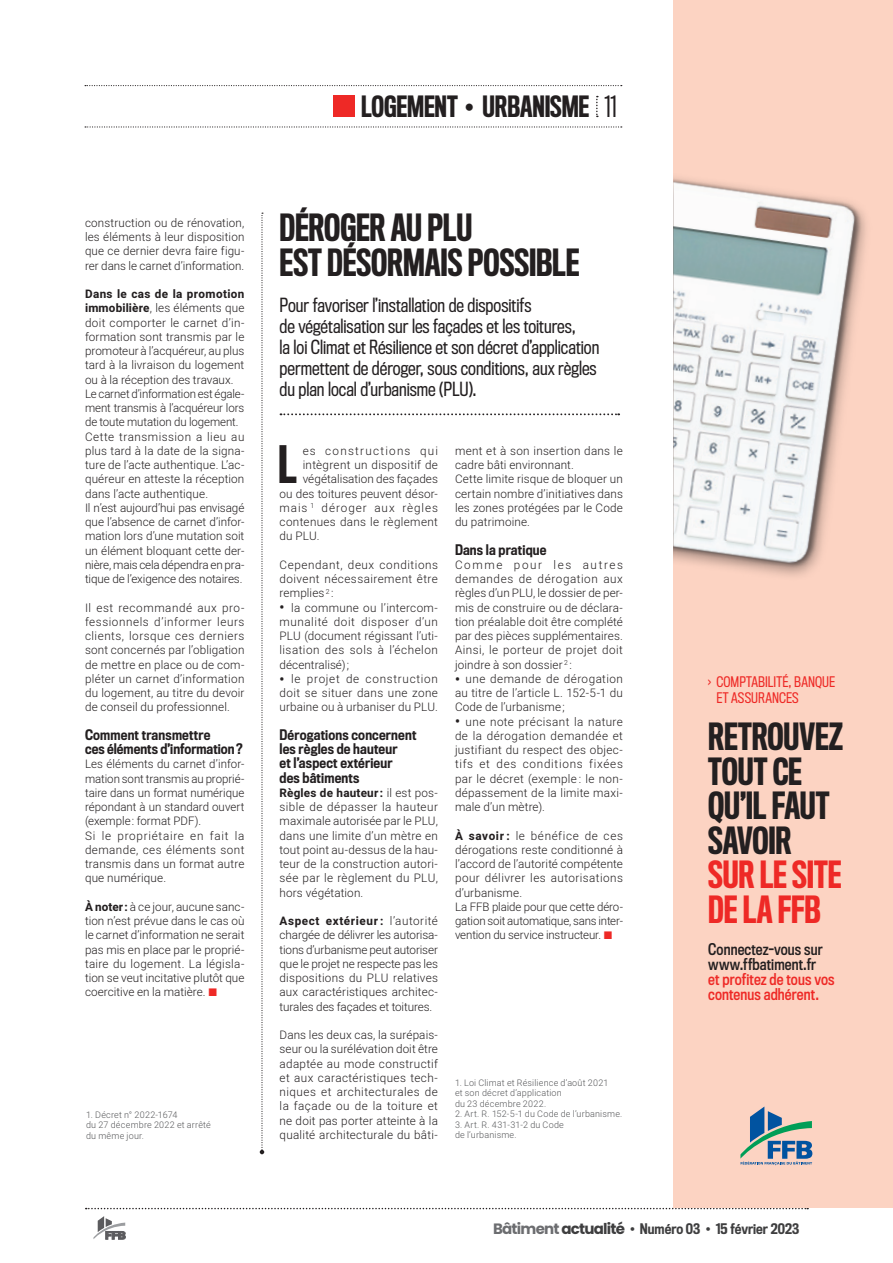
<style>
.page{position:relative;width:893px;height:1263px;background:#fff}
.page>*{position:absolute;margin:0;border:0;box-sizing:border-box;transform-origin:0 0}
.TEXTE_lettrine__arti{font:500 47.4px "Titling Gothic FB Comp";color:#231f20}
.EXERGUE_1__article{font:500 34.5px/34.5px "Titling Gothic FB Comp";letter-spacing:-.005em;color:#231f20}
.TITRE_3__article{font:500 34.5px/34.5px "Titling Gothic FB Comp";letter-spacing:-.005em;color:#231f20}
.TITRE_droite__header{font:500 27px "Titling Gothic FB Comp";letter-spacing:-.005em;color:#231f20}
.CHAPO__article{font:18px/21px "Titling Gothic FB Cond";color:#231f20}
.EXERGUE_1__article-2{font:15px/15px "Titling Gothic FB Cond Standard";letter-spacing:.01em;color:#ee2926}
.INTERTITRE_3__articl{font:500 13.5px/14.2px "Titling Gothic FB Cond";letter-spacing:.015em;color:#231f20}
.t1{font:500 13.5px "Titling Gothic FB Cond";color:#3e3e3f}
.EXERGUE_1__article-3{font:13.5px/16.5px "Titling Gothic FB Cond";letter-spacing:.01em;color:#ee2926}
.TEXTE__article{font:300 11.7px/14.2px "Heebo";letter-spacing:.01em;color:#231f20;text-align:justify}
.TEXTE_lettrine__arti-2{font:300 11.7px "Heebo";letter-spacing:.025em;color:#231f20}
.TEXTE__article-2{font:300 11.7px/14.2px "Heebo";letter-spacing:.035em;color:#231f20}
.TEXTE_lettrine__arti-3{font:300 11.7px "Heebo";letter-spacing:.005em;color:#231f20}
.TEXTE_lettrine__arti-4{font:300 11.7px "Heebo";letter-spacing:.08em;color:#231f20}
.TEXTE_lettrine__arti-5{font:300 11.7px "Heebo";letter-spacing:.105em;color:#231f20}
.NOTES__articles{font:300 9px/10.5px "Heebo";letter-spacing:.02em;color:#57585a}
.s1{font-weight:400}
.s2{font-weight:700}
.s3{font-weight:700;font-size:13.5px}
.s4{color:#ee2926}
.s5{color:#231f20}
.s6{font-family:"Poppins";font-weight:700;font-size:15px;color:#6c6d70}
.s7{font-family:"Poppins";font-weight:700;font-size:15px}
.s8{font-family:"Poppins";font-weight:400;font-size:15px}
</style>
<div class="page">
<svg style="left:86px;top:1208px;width:722px;height:1px"></svg>
<svg style="left:93px;top:1216px;width:33px;height:23px"></svg>
<svg style="left:85px;top:126px;width:537px;height:2px"></svg>
<svg style="left:85px;top:85px;width:537px;height:1px"></svg>
<div style="left:333px;top:96px;width:21px;height:21px;background:#ee2926"></div>
<svg style="left:596px;top:96px;width:2px;height:21px"></svg>
<svg style="left:260px;top:213px;width:4px;height:941px"></svg>
<svg style="left:280px;top:413px;width:339px;height:2px"></svg>
<div style="left:673px;top:0;width:220px;height:1208px;background:#fcd3c2"></div>
<img style="left:673px;top:177px;width:193px;height:399px">
<svg style="left:740px;top:1106px;width:72px;height:59px"></svg>
<p class="TITRE_droite__header" style="left:361px;top:91px;width:257px">LOGEMENT • URBANISME <span class="s1">11</span></p>
<p class="TEXTE__article" style="left:85px;top:215px;width:161px">construction ou de rénovation, les éléments à leur disposition que ce dernier devra faire figu&shy;rer dans le carnet d’information.</p>
<p class="TEXTE__article" style="left:85px;top:287px;width:161px"><span class="s2">Dans le cas de la promotion immobilière</span>, les éléments que doit comporter le carnet d’in&shy;formation sont transmis par le promoteur à l’acquéreur, au plus tard à la livraison du logement ou à la réception des travaux.</p>
<p class="TEXTE__article" style="left:85px;top:386px;width:161px">Le carnet d’information est égale&shy;ment transmis à l’acquéreur lors de toute mutation du logement.</p>
<p class="TEXTE__article" style="left:85px;top:429px;width:161px">Cette transmission a lieu au plus tard à la date de la signa&shy;ture de l’acte authentique. L’ac&shy;quéreur en atteste la réception dans l’acte authentique.</p>
<p class="TEXTE__article" style="left:85px;top:500px;width:161px">Il n’est aujourd’hui pas envisagé que l’absence de carnet d’infor&shy;mation lors d’une mutation soit un élément bloquant cette der&shy;nière, mais cela dépendra en pra&shy;tique de l’exigence des notaires.</p>
<p class="TEXTE__article" style="left:85px;top:600px;width:161px">Il est recommandé aux pro&shy;fessionnels d’informer leurs clients, lorsque ces derniers sont concernés par l’obligation de mettre en place ou de com&shy;pléter un carnet d’information du logement, au titre du devoir de conseil du professionnel.</p>
<p class="INTERTITRE_3__articl" style="left:85px;top:728px;width:159px">Comment transmettre<br>ces éléments d’information?</p>
<p class="TEXTE__article" style="left:85px;top:757px;width:161px">Les éléments du carnet d’infor&shy;mation sont transmis au proprié&shy;taire dans un format numérique répondant à un standard ouvert (exemple: format PDF).</p>
<p class="TEXTE__article" style="left:85px;top:828px;width:161px">Si le propriétaire en fait la demande, ces éléments sont transmis dans un format autre que numérique.</p>
<p class="TEXTE__article" style="left:85px;top:899px;width:161px"><span class="s2">À noter:</span> à ce jour, aucune sanc&shy;tion n’est prévue dans le cas où le carnet d’information ne serait pas mis en place par le proprié&shy;taire du logement. La législa&shy;tion se veut incitative plutôt que coercitive en la matière.</p>
<p class="NOTES__articles" style="left:86px;top:1109px;width:126px">1. Décret n° 2022-1674<br>du 27 décembre 2022 et arrêté du même jour.</p>
<p class="TITRE_3__article" style="left:280px;top:211px;width:301px">DÉROGER AU PLU<br>EST DÉSORMAIS POSSIBLE</p>
<p class="CHAPO__article" style="left:280px;top:295px;width:321px">Pour favoriser l’installation de dispositifs<br>de végétalisation sur les façades et les toitures,<br>la loi Climat et Résilience et son décret d’application permettent de déroger, sous conditions, aux règles du plan local d’urbanisme (PLU).</p>
<p class="TEXTE_lettrine__arti" style="left:278px;top:438px;width:20px">L</p>
<p class="TEXTE_lettrine__arti-5" style="left:303px;top:443px;width:137px">es constructions qui</p>
<p class="TEXTE_lettrine__arti-2" style="left:303px;top:457px;width:137px">intègrent un dispositif de</p>
<p class="TEXTE_lettrine__arti-3" style="left:303px;top:471px;width:137px">végétalisation des façades</p>
<p class="TEXTE_lettrine__arti-2" style="left:280px;top:485px;width:160px">ou des toitures peuvent désor-</p>
<p class="TEXTE_lettrine__arti-4" style="left:280px;top:500px;width:160px">mais <sup>1</sup> déroger aux règles</p>
<p class="TEXTE_lettrine__arti-2" style="left:280px;top:514px;width:160px">contenues dans le règlement</p>
<p class="TEXTE_lettrine__arti-2" style="left:280px;top:528px;width:42px">du PLU.</p>
<p class="TEXTE__article" style="left:280px;top:557px;width:160px">Cependant, deux conditions doivent nécessairement être remplies <sup>2</sup> :</p>
<p class="TEXTE__article" style="left:280px;top:600px;width:160px"><span class="s3">•</span> la commune ou l’intercom&shy;munalité doit disposer d’un PLU (document régissant l’uti&shy;lisation des sols à l’échelon décentralisé);</p>
<p class="TEXTE__article" style="left:280px;top:671px;width:160px"><span class="s3">•</span> le projet de construction doit se situer dans une zone urbaine ou à urbaniser du PLU.</p>
<p class="INTERTITRE_3__articl" style="left:280px;top:728px;width:138px">Dérogations concernent les règles de hauteur<br>et l’aspect extérieur<br>des bâtiments</p>
<p class="TEXTE__article" style="left:280px;top:785px;width:160px"><span class="s2">Règles de hauteur:</span> il est pos&shy;sible de dépasser la hauteur maximale autorisée par le PLU, dans une limite d’un mètre en tout point au-dessus de la hau&shy;teur de la construction autori&shy;sée par le règlement du PLU, hors végétation.</p>
<p class="TEXTE__article" style="left:280px;top:914px;width:160px"><span class="s2">Aspect extérieur :</span> l’autorité chargée de délivrer les autorisa&shy;tions d’urbanisme peut autoriser que le projet ne respecte pas les dispositions du PLU relatives aux caractéristiques architec&shy;turales des façades et toitures.</p>
<p class="TEXTE__article" style="left:280px;top:1028px;width:160px">Dans les deux cas, la surépais&shy;seur ou la surélévation doit être adaptée au mode constructif et aux caractéristiques tech&shy;niques et architecturales de la façade ou de la toiture et ne doit pas porter atteinte à la qualité architecturale du bâti-</p>
<p class="TEXTE__article" style="left:455px;top:443px;width:169px">ment et à son insertion dans le cadre bâti environnant.</p>
<p class="TEXTE__article" style="left:455px;top:472px;width:169px">Cette limite risque de bloquer un certain nombre d’initiatives dans les zones protégées par le Code du patrimoine.</p>
<p class="INTERTITRE_3__articl" style="left:455px;top:543px;width:93px">Dans la pratique</p>
<p class="TEXTE__article" style="left:455px;top:557px;width:169px">Comme pour les autres demandes de dérogation aux règles d’un PLU, le dossier de per&shy;mis de construire ou de déclara&shy;tion préalable doit être complété par des pièces supplémentaires.</p>
<p class="TEXTE__article-2" style="left:455px;top:643px;width:169px">Ainsi, le porteur de projet doit joindre à son dossier <sup>2</sup> :</p>
<p class="TEXTE__article" style="left:455px;top:671px;width:169px"><span class="s3">•</span> une demande de dérogation au titre de l’article L. 152-5-1 du Code de l’urbanisme;</p>
<p class="TEXTE__article" style="left:455px;top:714px;width:169px"><span class="s3">•</span> une note précisant la nature de la dérogation demandée et justifiant du respect des objec&shy;tifs et des conditions fixées par le décret (exemple : le non&shy;dépassement de la limite maxi&shy;male d’un mètre).</p>
<p class="TEXTE__article" style="left:455px;top:828px;width:169px"><span class="s2">À savoir :</span> le bénéfice de ces dérogations reste conditionné à l’accord de l’autorité compétente pour délivrer les autorisations d’urbanisme.</p>
<p class="TEXTE__article" style="left:455px;top:899px;width:169px">La FFB plaide pour que cette déro&shy;gation soit automatique, sans inter&shy;vention du service instructeur.</p>
<p class="NOTES__articles" style="left:455px;top:1077px;width:155px">1. Loi Climat et Résilience d’août 2021 et son décret d’application<br>du 23 décembre 2022.</p>
<p class="NOTES__articles" style="left:455px;top:1108px;width:169px">2. Art. R. 152-5-1 du Code de l’urbanisme.</p>
<p class="NOTES__articles" style="left:455px;top:1119px;width:110px">3. Art. R. 431-31-2 du Code de l’urbanisme.</p>
<p class="EXERGUE_1__article-3" style="left:716px;top:673px;width:120px;text-indent:-8px">› COMPTABILITÉ, BANQUE<br>ET ASSURANCES</p>
<p class="EXERGUE_1__article" style="left:708px;top:721px;width:136px">RETROUVEZ<br>TOUT CE<br>QU’IL FAUT<br>SAVOIR<br><span class="s4">SUR LE SITE<br>DE LA FFB</span></p>
<p class="EXERGUE_1__article-2" style="left:708px;top:942px;width:128px"><span class="s5">Connectez-vous sur www.ffbatiment.fr<br></span>et profitez de tous vos contenus adhérent.</p>
<p class="t1" style="left:493px;top:1220px;width:308px"><span class="s6">Bâtiment</span> <span class="s7">actualité</span> <span class="s8">•</span> Numéro 03 <span class="s8">•</span> 15 février 2023</p>
</div>
